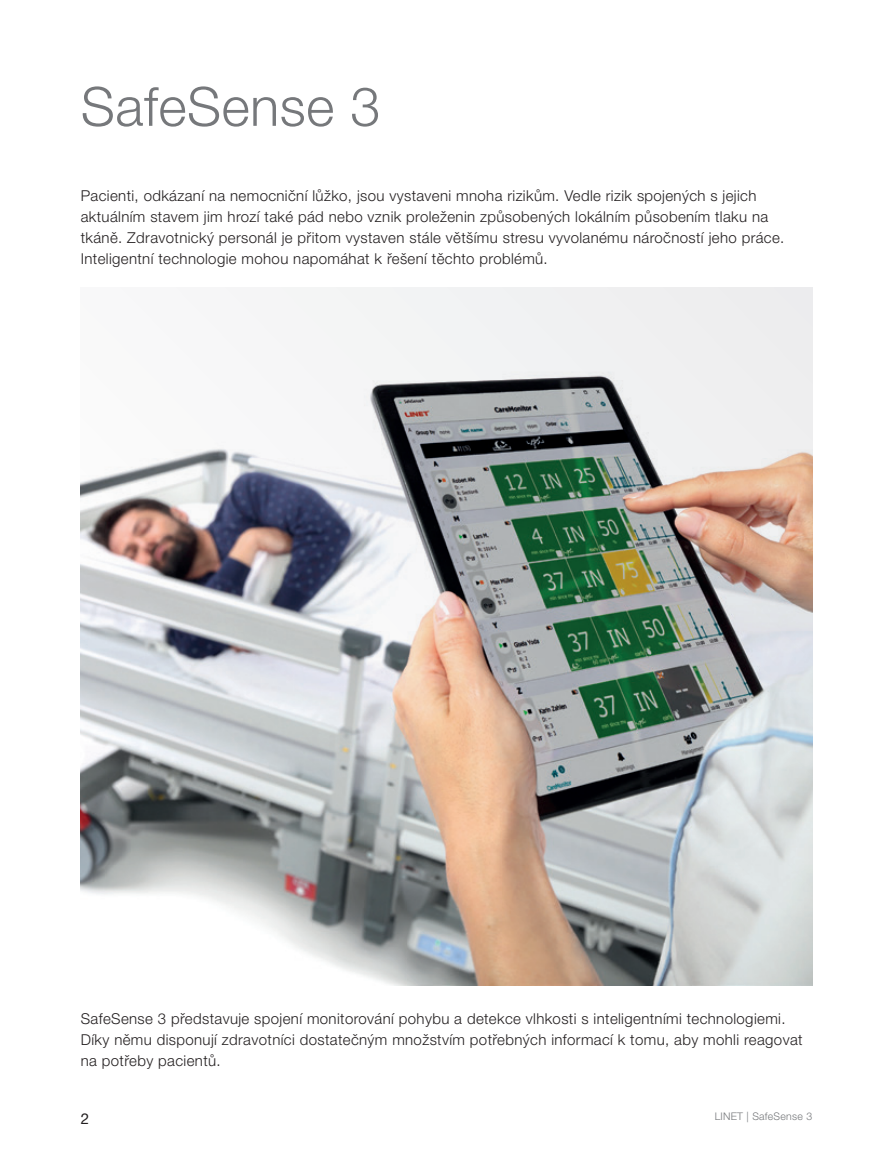
<style>
.page{position:relative;width:893px;height:1149px;background:#fff}
.page>*{position:absolute;margin:0;border:0;box-sizing:border-box;transform-origin:0 0}
._01_text_zakladni{font:300 54px "Helvetica Neue LT Pro";letter-spacing:.01em;color:#76787b}
._001_bullet{font:300 15px/21px "Helvetica Neue LT Pro";letter-spacing:.025em;color:#231f20}
.t1{font:15px "Helvetica Neue LT Pro";color:#231f20}
.t2{font:300 10.5px "Helvetica Neue LT Pro";letter-spacing:.025em;color:#76787b}
</style>
<div class="page">
<img style="left:81px;top:287px;width:731px;height:697px">
<p class="_01_text_zakladni" style="left:81px;top:74px;width:301px">SafeSense 3</p>
<p class="_001_bullet" style="left:81px;top:185px;width:705px">Pacienti, odkázaní na nemocniční lůžko, jsou vystaveni mnoha rizikům. Vedle rizik spojených s jejich aktuálním stavem jim hrozí také pád nebo vznik proleženin způsobených lokálním působením tlaku na tkáně. Zdravotnický personál je přitom vystaven stále většímu stresu vyvolanému náročností jeho práce.<br>Inteligentní technologie mohou napomáhat k řešení těchto problémů.</p>
<p class="_001_bullet" style="left:81px;top:1007px;width:723px">SafeSense 3 představuje spojení monitorování pohybu a detekce vlhkosti s inteligentními technologiemi.<br>Díky němu disponují zdravotníci dostatečným množstvím potřebných informací k tomu, aby mohli reagovat na potřeby pacientů.</p>
<p class="t1" style="left:81px;top:1108px;width:10px">2</p>
<p class="t2" style="left:715px;top:1109px;width:99px">LINET | SafeSense 3</p>
</div>
